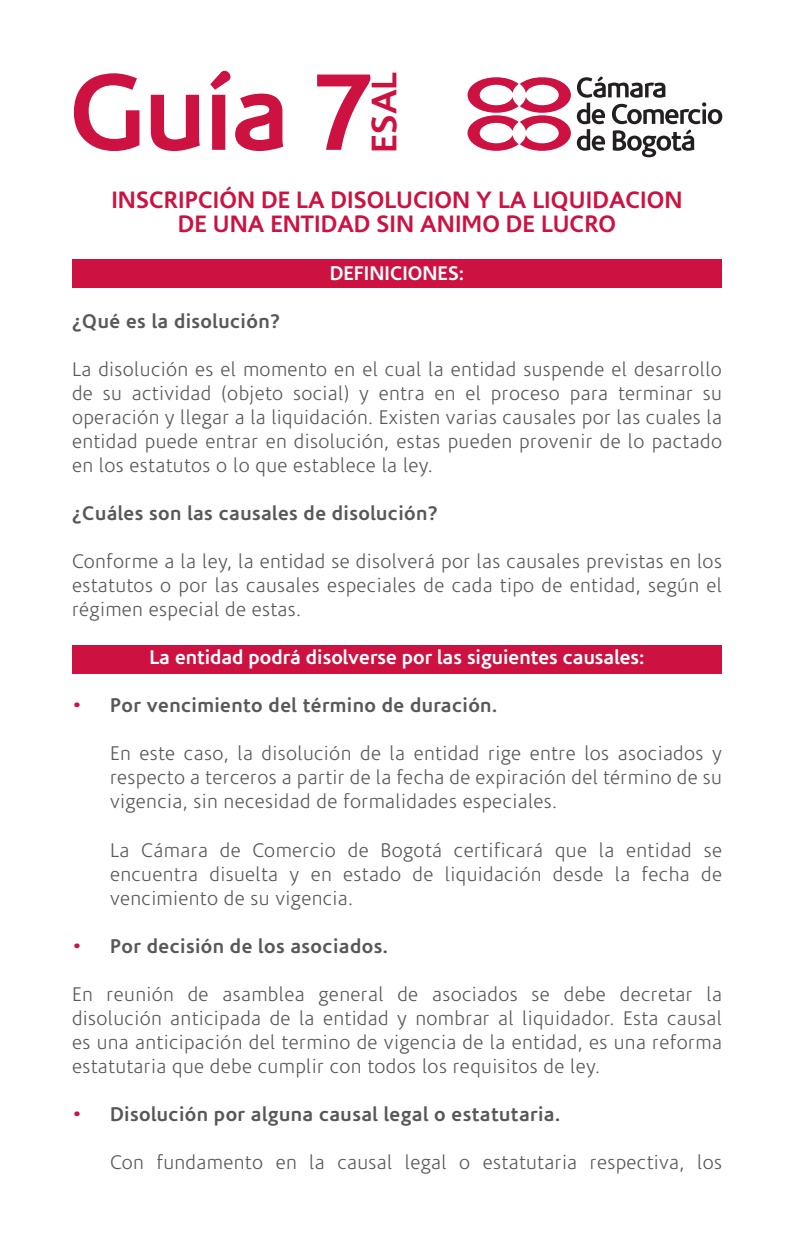
<style>
.page{position:relative;width:794px;height:1248px;background:#fff}
.page>*{position:absolute;margin:0;border:0;box-sizing:border-box;transform-origin:0 0}
.t1{font:700 110px "Corisande";color:#cd1141}
.t2{font:700 36px "Corisande";color:#cd1141}
.t3{font:700 24px/24px "Corisande";color:#cd1141;text-align:center}
.t4{font:300 20px/24px "Corisande";letter-spacing:.02em;color:#57585a;text-align:justify}
.t5{font:700 20px "Corisande";letter-spacing:.02em;color:#57585a}
.t6{font:700 20px "Corisande";color:#fff}
.s1{color:#cd1141}
</style>
<div class="page">
<div style="left:72px;top:259px;width:650px;height:28px;background:#cd1141"></div>
<div style="left:72px;top:645px;width:650px;height:28px;background:#cd1141"></div>
<svg style="left:577px;top:77px;width:145px;height:80px"></svg>
<svg style="left:467px;top:77px;width:104px;height:74px"></svg>
<h1 class="t1" style="left:69px;top:49px;width:305px">Guía 7</h1>
<h2 class="t2" style="left:363px;top:153px;width:82px;rotate:-90deg">ESAL</h2>
<p class="t3" style="left:111px;top:188px;width:573px">INSCRIPCIÓN DE LA DISOLUCION Y LA LIQUIDACION<br>DE UNA ENTIDAD SIN ANIMO DE LUCRO</p>
<p class="t6" style="left:330px;top:262px;width:136px">DEFINICIONES:</p>
<p class="t5" style="left:72px;top:310px;width:209px">¿Qué es la disolución?</p>
<p class="t4" style="left:72px;top:358px;width:651px">La disolución es el momento en el cual la entidad suspende el desarrollo de su actividad (objeto social) y entra en el proceso para terminar su operación y llegar a la liquidación. Existen varias causales por las cuales la entidad puede entrar en disolución, estas pueden provenir de lo pactado en los estatutos o lo que establece la ley.</p>
<p class="t5" style="left:72px;top:502px;width:367px">¿Cuáles son las causales de disolución?</p>
<p class="t4" style="left:72px;top:550px;width:651px">Conforme a la ley, la entidad se disolverá por las causales previstas en los estatutos o por las causales especiales de cada tipo de entidad, según el régimen especial de estas.</p>
<p class="t6" style="left:149px;top:646px;width:496px">La entidad podrá disolverse por las siguientes causales:</p>
<p class="t5" style="left:72px;top:694px;width:426px"><span class="s1">•</span> Por vencimiento del término de duración.</p>
<p class="t4" style="left:110px;top:742px;width:613px">En este caso, la disolución de la entidad rige entre los asociados y respecto a terceros a partir de la fecha de expiración del término de su vigencia, sin necesidad de formalidades especiales.</p>
<p class="t4" style="left:110px;top:838px;width:613px">La Cámara de Comercio de Bogotá certificará que la entidad se encuentra disuelta y en estado de liquidación desde la fecha de vencimiento de su vigencia.</p>
<p class="t5" style="left:72px;top:934px;width:317px"><span class="s1">•</span> Por decisión de los asociados.</p>
<p class="t4" style="left:72px;top:982px;width:651px">En reunión de asamblea general de asociados se debe decretar la disolución anticipada de la entidad y nombrar al liquidador. Esta causal es una anticipación del termino de vigencia de la entidad, es una reforma estatutaria que debe cumplir con todos los requisitos de ley.</p>
<p class="t5" style="left:72px;top:1102px;width:489px"><span class="s1">•</span> Disolución por alguna causal legal o estatutaria.</p>
<p class="t4" style="left:110px;top:1150px;width:613px">Con fundamento en la causal legal o estatutaria respectiva, los</p>
</div>
